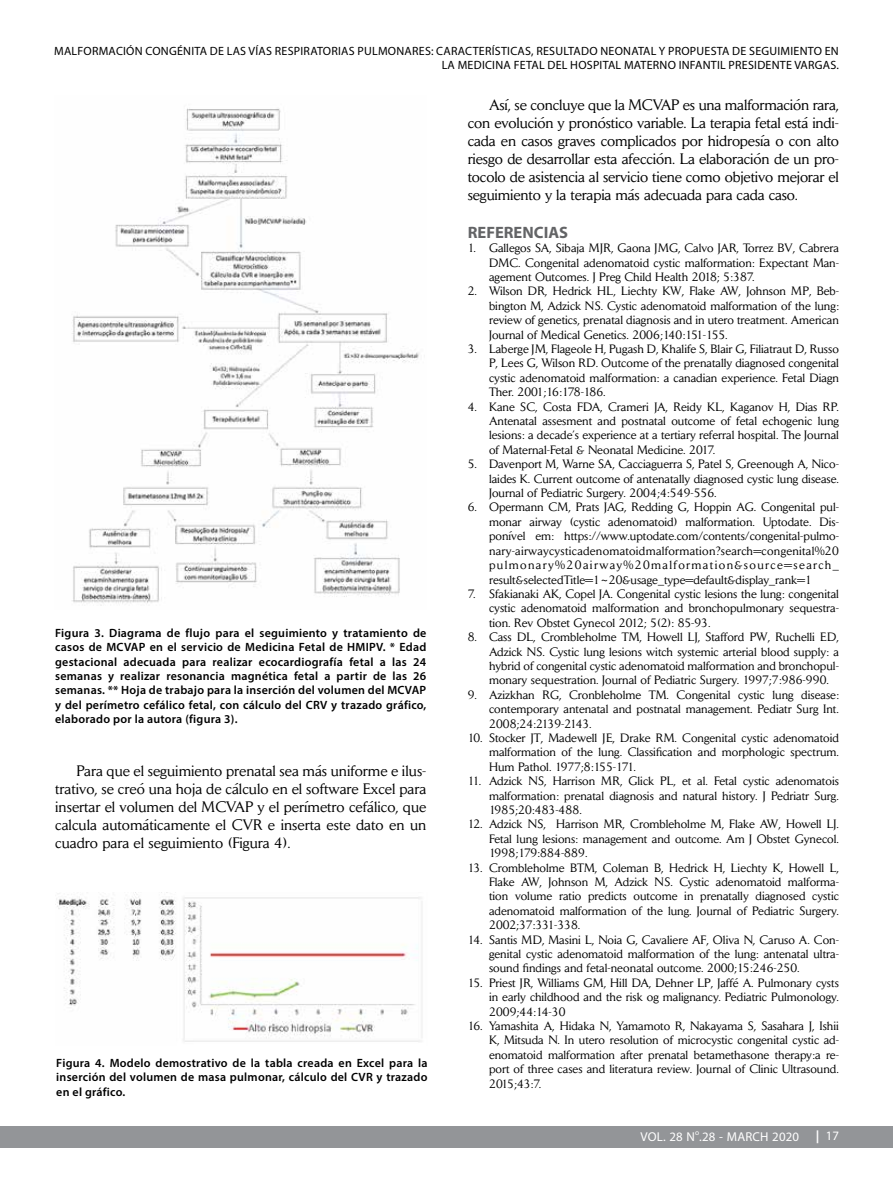
<style>
.page{position:relative;width:893px;height:1191px;background:#fff}
.page>*{position:absolute;margin:0;border:0;box-sizing:border-box;transform-origin:0 0}
.t1{font:18px "Myriad Arabic";letter-spacing:.01em;color:#fff}
.t2{font:700 16.5px "Myriad Pro";color:#636466}
.t3{font:15px/18px "Daily News";color:#000;text-align:justify}
.t4{font:12px/14.4px "Daily News";color:#000;text-align:justify}
.t5{font:600 12px/14.4px "Myriad Pro";letter-spacing:.02em;color:#000;text-align:justify}
.t6{font:12px/14.4px "Myriad Pro";letter-spacing:.02em;color:#000;text-align:right}
.s1{font-weight:700}
</style>
<div class="page">
<div style="left:0;top:1126px;width:893px;height:21px;background:#939598"></div>
<img style="left:72px;top:108px;width:347px;height:498px">
<img style="left:55px;top:892px;width:367px;height:150px">
<p class="t6" style="left:54px;top:44px;width:786px">MALFORMACIÓN CONGÉNITA DE LAS VÍAS RESPIRATORIAS PULMONARES: CARACTERÍSTICAS, RESULTADO NEONATAL Y PROPUESTA DE SEGUIMIENTO EN<br>LA MEDICINA FETAL DEL HOSPITAL MATERNO INFANTIL PRESIDENTE VARGAS.</p>
<p class="t5" style="left:55px;top:625px;width:373px">Figura 3. Diagrama de flujo para el seguimiento y tratamiento de casos de MCVAP en el servicio de Medicina Fetal de HMIPV. * Edad gestacional adecuada para realizar ecocardiografía fetal a las 24 semanas y realizar resonancia magnética fetal a partir de las 26 semanas. ** Hoja de trabajo para la inserción del volumen del MCVAP y del perímetro cefálico fetal, con cálculo del CRV y trazado gráfico, elaborado por la autora (figura 3).</p>
<p class="t3" style="left:55px;top:761px;width:373px;text-indent:21px">Para que el seguimiento prenatal sea más uniforme e ilus&shy;trativo, se creó una hoja de cálculo en el software Excel para insertar el volumen del MCVAP y el perímetro cefálico, que calcula automáticamente el CVR e inserta este dato en un cuadro para el seguimiento (Figura 4).</p>
<p class="t5" style="left:56px;top:1055px;width:373px">Figura 4. Modelo demostrativo de la tabla creada en Excel para la inserción del volumen de masa pulmonar, cálculo del CVR y trazado en el gráfico.</p>
<p class="t3" style="left:468px;top:96px;width:373px;text-indent:21px">Así, se concluye que la MCVAP es una malformación rara, con evolución y pronóstico variable. La terapia fetal está indi&shy;cada en casos graves complicados por hidropesía o con alto riesgo de desarrollar esta afección. La elaboración de un pro&shy;tocolo de asistencia al servicio tiene como objetivo mejorar el seguimiento y la terapia más adecuada para cada caso.</p>
<h2 class="t2" style="left:468px;top:221px;width:102px">REFERENCIAS</h2>
<p class="t4" style="left:489px;top:241px;width:351px;text-indent:-21px">1. Gallegos SA, Sibaja MJR, Gaona JMG, Calvo JAR, Torrez BV, Cabrera DMC. Congenital adenomatoid cystic malformation: Expectant Man&shy;agement Outcomes. J Preg Child Health 2018; 5:387.</p>
<p class="t4" style="left:489px;top:284px;width:351px;text-indent:-21px">2. Wilson DR, Hedrick HL, Liechty KW, Flake AW, Johnson MP, Beb&shy;bington M, Adzick NS. Cystic adenomatoid malformation of the lung: review of genetics, prenatal diagnosis and in utero treatment. American Journal of Medical Genetics. 2006;140:151-155.</p>
<p class="t4" style="left:489px;top:341px;width:351px;text-indent:-21px">3. Laberge JM, Flageole H, Pugash D, Khalife S, Blair G, Filiatraut D, Russo P, Lees G, Wilson RD. Outcome of the prenatally diagnosed congenital cystic adenomatoid malformation: a canadian experience. Fetal Diagn Ther. 2001;16:178-186.</p>
<p class="t4" style="left:489px;top:399px;width:351px;text-indent:-21px">4. Kane SC, Costa FDA, Crameri JA, Reidy KL, Kaganov H, Dias RP.<br>Antenatal assesment and postnatal outcome of fetal echogenic lung lesions: a decade’s experience at a tertiary referral hospital. The Journal of Maternal-Fetal &amp; Neonatal Medicine. 2017.</p>
<p class="t4" style="left:489px;top:457px;width:351px;text-indent:-21px">5. Davenport M, Warne SA, Cacciaguerra S, Patel S, Greenough A, Nico&shy;laides K. Current outcome of antenatally diagnosed cystic lung disease.<br>Journal of Pediatric Surgery. 2004;4:549-556.</p>
<p class="t4" style="left:489px;top:500px;width:351px;text-indent:-21px">6. Opermann CM, Prats JAG, Redding G, Hoppin AG. Congenital pul&shy;monar airway (cystic adenomatoid) malformation. Uptodate. Dis&shy;ponível em: https://www.uptodate.com/contents/congenital-pulmo&shy;nary-airwaycysticadenomatoidmalformation?search=congenital%20 pulmonary%20airway%20malformation&amp;source=search_ result&amp;selectedTitle=1~20&amp;usage_type=default&amp;display_rank=1</p>
<p class="t4" style="left:489px;top:586px;width:351px;text-indent:-21px">7. Sfakianaki AK, Copel JA. Congenital cystic lesions the lung: congenital cystic adenomatoid malformation and bronchopulmonary sequestra&shy;tion. Rev Obstet Gynecol 2012; 5(2): 85-93.</p>
<p class="t4" style="left:489px;top:629px;width:351px;text-indent:-21px">8. Cass DL, Crombleholme TM, Howell LJ, Stafford PW, Ruchelli ED, Adzick NS. Cystic lung lesions witch systemic arterial blood supply: a hybrid of congenital cystic adenomatoid malformation and bronchopul&shy;monary sequestration. Journal of Pediatric Surgery. 1997;7:986-990.</p>
<p class="t4" style="left:489px;top:687px;width:351px;text-indent:-21px">9. Azizkhan RG, Cronbleholme TM. Congenital cystic lung disease: contemporary antenatal and postnatal management. Pediatr Surg Int.<br>2008;24:2139-2143.</p>
<p class="t4" style="left:489px;top:730px;width:351px;text-indent:-21px">10. Stocker JT, Madewell JE, Drake RM. Congenital cystic adenomatoid malformation of the lung. Classification and morphologic spectrum.<br>Hum Pathol. 1977;8:155-171.</p>
<p class="t4" style="left:489px;top:773px;width:351px;text-indent:-21px">11. Adzick NS, Harrison MR, Glick PL, et al. Fetal cystic adenomatois malformation: prenatal diagnosis and natural history. J Pedriatr Surg.<br>1985;20:483-488.</p>
<p class="t4" style="left:489px;top:817px;width:351px;text-indent:-21px">12. Adzick NS, Harrison MR, Crombleholme M, Flake AW, Howell LJ.<br>Fetal lung lesions: management and outcome. Am J Obstet Gynecol.<br>1998;179:884-889.</p>
<p class="t4" style="left:489px;top:860px;width:351px;text-indent:-21px">13. Crombleholme BTM, Coleman B, Hedrick H, Liechty K, Howell L, Flake AW, Johnson M, Adzick NS. Cystic adenomatoid malforma&shy;tion volume ratio predicts outcome in prenatally diagnosed cystic adenomatoid malformation of the lung. Journal of Pediatric Surgery.<br>2002;37:331-338.</p>
<p class="t4" style="left:489px;top:932px;width:351px;text-indent:-21px">14. Santis MD, Masini L, Noia G, Cavaliere AF, Oliva N, Caruso A. Con&shy;genital cystic adenomatoid malformation of the lung: antenatal ultra&shy;sound findings and fetal-neonatal outcome. 2000;15:246-250.</p>
<p class="t4" style="left:489px;top:975px;width:351px;text-indent:-21px">15. Priest JR, Williams GM, Hill DA, Dehner LP, Jaffé A. Pulmonary cysts in early childhood and the risk og malignancy. Pediatric Pulmonology.<br>2009;44:14-30</p>
<p class="t4" style="left:489px;top:1018px;width:351px;text-indent:-21px">16. Yamashita A, Hidaka N, Yamamoto R, Nakayama S, Sasahara J, Ishii K, Mitsuda N. In utero resolution of microcystic congenital cystic ad&shy;enomatoid malformation after prenatal betamethasone therapy:a re&shy;port of three cases and literatura review. Journal of Clinic Ultrasound.<br>2015;43:7.</p>
<h1 class="t1" style="left:640px;top:1124px;width:200px">VOL. 28 N<sup>o</sup>.28 - MARCH 2020 <span class="s1">|</span> 17</h1>
</div>
